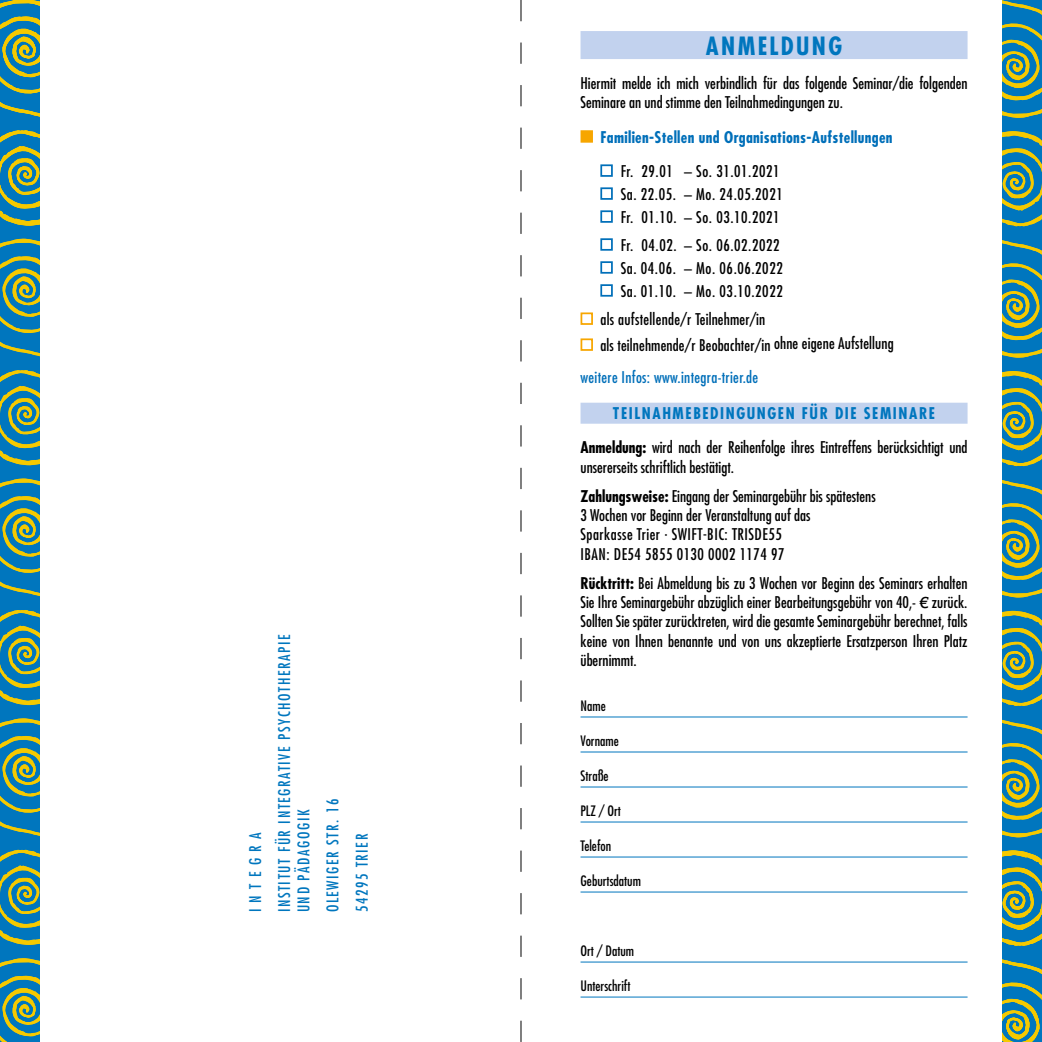
<style>
.page{position:relative;width:1042px;height:1042px;background:#fff}
.page>*{position:absolute;margin:0;border:0;box-sizing:border-box;transform-origin:0 0}
.t1{font:700 condensed 24.5px "Futura";letter-spacing:.095em;color:#0076be}
.t2{font:condensed 15.75px/19.2px "Futura";color:#000}
.t3{font:condensed 15.75px/22.9px "Futura";letter-spacing:.035em;color:#000}
.t4{font:condensed 15.75px/19.2px "Futura";letter-spacing:.03em;color:#000}
.t5{font:condensed 15.75px/29.2px "Futura";letter-spacing:.1em;color:#0076be}
.t6{font:700 condensed 15.75px "Futura";letter-spacing:.02em;color:#006fb9}
.t7{font:condensed 15.75px "Futura";letter-spacing:.02em;color:#006fb9}
.t8{font:condensed 14px "Futura";color:#000}
.s1{font-weight:700;color:#0076be}
.s2{font-weight:700}
.s3{font-family:"Linotype Euro Font Ato F";font-stretch:normal}
</style>
<div class="page">
<div style="left:580px;top:31px;width:387px;height:28px;background:#c2d2ee"></div>
<div style="left:580px;top:403px;width:387px;height:21px;background:#c2d2ee"></div>
<svg style="left:580px;top:130px;width:13px;height:13px"></svg>
<svg style="left:600px;top:164px;width:13px;height:13px"></svg>
<svg style="left:600px;top:187px;width:13px;height:13px"></svg>
<svg style="left:600px;top:210px;width:13px;height:13px"></svg>
<svg style="left:600px;top:238px;width:13px;height:13px"></svg>
<svg style="left:600px;top:261px;width:13px;height:13px"></svg>
<svg style="left:600px;top:284px;width:13px;height:13px"></svg>
<svg style="left:580px;top:312px;width:13px;height:13px"></svg>
<svg style="left:580px;top:338px;width:13px;height:13px"></svg>
<hr style="left:580px;top:716px;width:387px;height:1px;background:#0076be">
<hr style="left:580px;top:751px;width:387px;height:1px;background:#0076be">
<hr style="left:580px;top:786px;width:387px;height:1px;background:#0076be">
<hr style="left:580px;top:821px;width:387px;height:1px;background:#0076be">
<hr style="left:580px;top:856px;width:387px;height:1px;background:#0076be">
<hr style="left:580px;top:891px;width:387px;height:1px;background:#0076be">
<hr style="left:580px;top:961px;width:387px;height:1px;background:#0076be">
<hr style="left:580px;top:996px;width:387px;height:1px;background:#0076be">
<svg style="left:520px;top:0;width:1px;height:1042px"></svg>
<div style="left:0;top:0;width:39px;height:1042px;background:#0076be"></div>
<svg style="left:0;top:238px;width:39px;height:228px"></svg>
<svg style="left:0;top:478px;width:39px;height:228px"></svg>
<svg style="left:0;top:718px;width:39px;height:227px"></svg>
<svg style="left:0;top:958px;width:39px;height:84px"></svg>
<svg style="left:0;top:0;width:39px;height:226px"></svg>
<div style="left:1002px;top:0;width:40px;height:1042px;background:#0076be"></div>
<svg style="left:1002px;top:610px;width:40px;height:228px"></svg>
<svg style="left:1002px;top:371px;width:40px;height:227px"></svg>
<svg style="left:1002px;top:131px;width:40px;height:227px"></svg>
<svg style="left:1002px;top:0;width:40px;height:118px"></svg>
<svg style="left:1002px;top:850px;width:40px;height:192px"></svg>
<p class="t5" style="left:240px;top:912px;width:279px;rotate:-90deg">I N T E G R A<br>INSTITUT FÜR INTEGRATIVE PSYCHOTHERAPIE</p>
<p class="t5" style="left:289px;top:912px;width:115px;rotate:-90deg">UND PÄDAGOGIK<br>OLEWIGER STR. 16<br>54295 TRIER</p>
<h1 class="t1" style="left:706px;top:30px;width:138px">ANMELDUNG</h1>
<p class="t2" style="left:580px;top:73px;width:388px">Hiermit melde ich mich verbindlich für das folgende Seminar/die folgenden<br>Seminare an und stimme den Teilnahmedingungen zu.</p>
<p class="t6" style="left:600px;top:127px;width:294px">Familien-Stellen und Organisations-Aufstellungen</p>
<p class="t3" style="left:621px;top:159px;width:164px">Fr. 29.01 – So. 31.01.2021<br>Sa. 22.05. – Mo. 24.05.2021<br>Fr. 01.10. – So. 03.10.2021</p>
<p class="t3" style="left:621px;top:233px;width:164px">Fr. 04.02. – So. 06.02.2022<br>Sa. 04.06. – Mo. 06.06.2022<br>Sa. 01.10. – Mo. 03.10.2022</p>
<p class="t2" style="left:600px;top:306px;width:295px;line-height:25.9px">als aufstellende/r Teilnehmer/in<br>als teilnehmende/r Beobachter/in ohne eigene Aufstellung</p>
<p class="t7" style="left:580px;top:367px;width:179px">weitere Infos: www.integra-trier.de</p>
<p class="t2" style="left:580px;top:396px;width:388px;line-height:34.1px;text-align:center"><span class="s1">TEILNAHMEBEDINGUNGEN FÜR DIE SEMINARE<br></span><span class="s2">Anmeldung:</span> wird nach der Reihenfolge ihres Eintreffens berücksichtigt und</p>
<p class="t2" style="left:580px;top:452px;width:297px;line-height:29.2px">unsererseits schriftlich bestätigt.<br><span class="s2">Zahlungsweise:</span> Eingang der Seminargebühr bis spätestens</p>
<p class="t4" style="left:580px;top:505px;width:231px">3 Wochen vor Beginn der Veranstaltung auf das<br>Sparkasse Trier · SWIFT-BIC: TRISDE55<br>IBAN: DE54 5855 0130 0002 1174 97</p>
<p class="t2" style="left:580px;top:573px;width:388px;text-align:justify"><span class="s2">Rücktritt:</span> Bei Abmeldung bis zu 3 Wochen vor Beginn des Seminars erhalten Sie Ihre Seminargebühr abzüglich einer Bearbeitungsgebühr von 40,- <span class="s3">e</span> zurück.<br>Sollten Sie später zurücktreten, wird die gesamte Seminargebühr berechnet, falls keine von Ihnen benannte und von uns akzeptierte Ersatzperson Ihren Platz übernimmt.</p>
<p class="t8" style="left:580px;top:697px;width:27px">Name</p>
<p class="t8" style="left:580px;top:732px;width:40px">Vorname</p>
<p class="t8" style="left:580px;top:767px;width:30px">Straße</p>
<p class="t8" style="left:580px;top:802px;width:42px">PLZ / Ort</p>
<p class="t8" style="left:580px;top:837px;width:32px">Telefon</p>
<p class="t8" style="left:580px;top:872px;width:62px">Geburtsdatum</p>
<p class="t8" style="left:580px;top:942px;width:55px">Ort / Datum</p>
<p class="t8" style="left:580px;top:977px;width:51px">Unterschrift</p>
</div>
